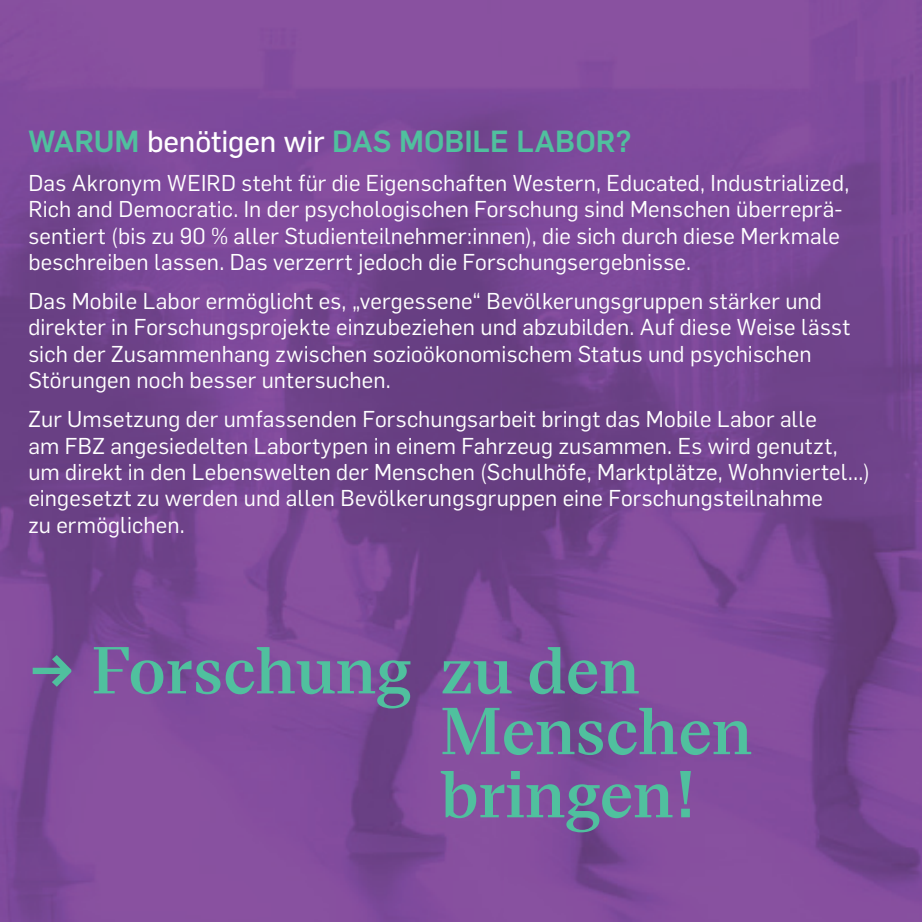
<style>
.page{position:relative;width:922px;height:922px;background:#fff}
.page>*{position:absolute;margin:0;border:0;box-sizing:border-box;transform-origin:0 0}
.t1{font:64.25px/62px "Eliza 191219 Medium";color:#50c09e}
.t2{font:500 30px "Flama";color:#50c09e}
.t3{font:22.5px/26.2px "Flama";letter-spacing:.01em;color:#fff}
.s1{font-family:"Flama Basic";font-weight:400;color:#fff}
.s2{font-family:"Flama";font-weight:500}
</style>
<div class="page">
<img style="left:0;top:0;width:921px;height:921px">
<h2 class="t2" style="left:28px;top:119px;width:604px">WARUM <span class="s1">benötigen wir</span> DAS MOBILE LABOR?</h2>
<p class="t3" style="left:28px;top:168px;width:822px">Das Akronym WEIRD steht für die Eigenschaften Western, Educated, Industrialized, Rich and Democratic. In der psychologischen Forschung sind Menschen überreprä&shy;sentiert (bis zu 90 % aller Studienteilnehmer:innen), die sich durch diese Merkmale beschreiben lassen. Das verzerrt jedoch die Forschungsergebnisse.</p>
<p class="t3" style="left:28px;top:286px;width:823px">Das Mobile Labor ermöglicht es, „vergessene“ Bevölkerungsgruppen stärker und direkter in Forschungsprojekte einzubeziehen und abzubilden. Auf diese Weise lässt sich der Zusammenhang zwischen sozioökonomischem Status und psychischen Störungen noch besser untersuchen.</p>
<p class="t3" style="left:28px;top:405px;width:843px">Zur Umsetzung der umfassenden Forschungsarbeit bringt das Mobile Labor alle<br>am FBZ angesiedelten Labortypen in einem Fahrzeug zusammen. Es wird genutzt, um direkt in den Lebenswelten der Menschen (Schulhöfe, Marktplätze, Wohnviertel…) eingesetzt zu werden und allen Bevölkerungsgruppen eine Forschungsteilnahme<br>zu ermöglichen.</p>
<h1 class="t1" style="left:440px;top:638px;width:313px;text-indent:-412px"><span class="s2">→</span> Forschung zu den<br>Menschen bringen !</h1>
</div>
